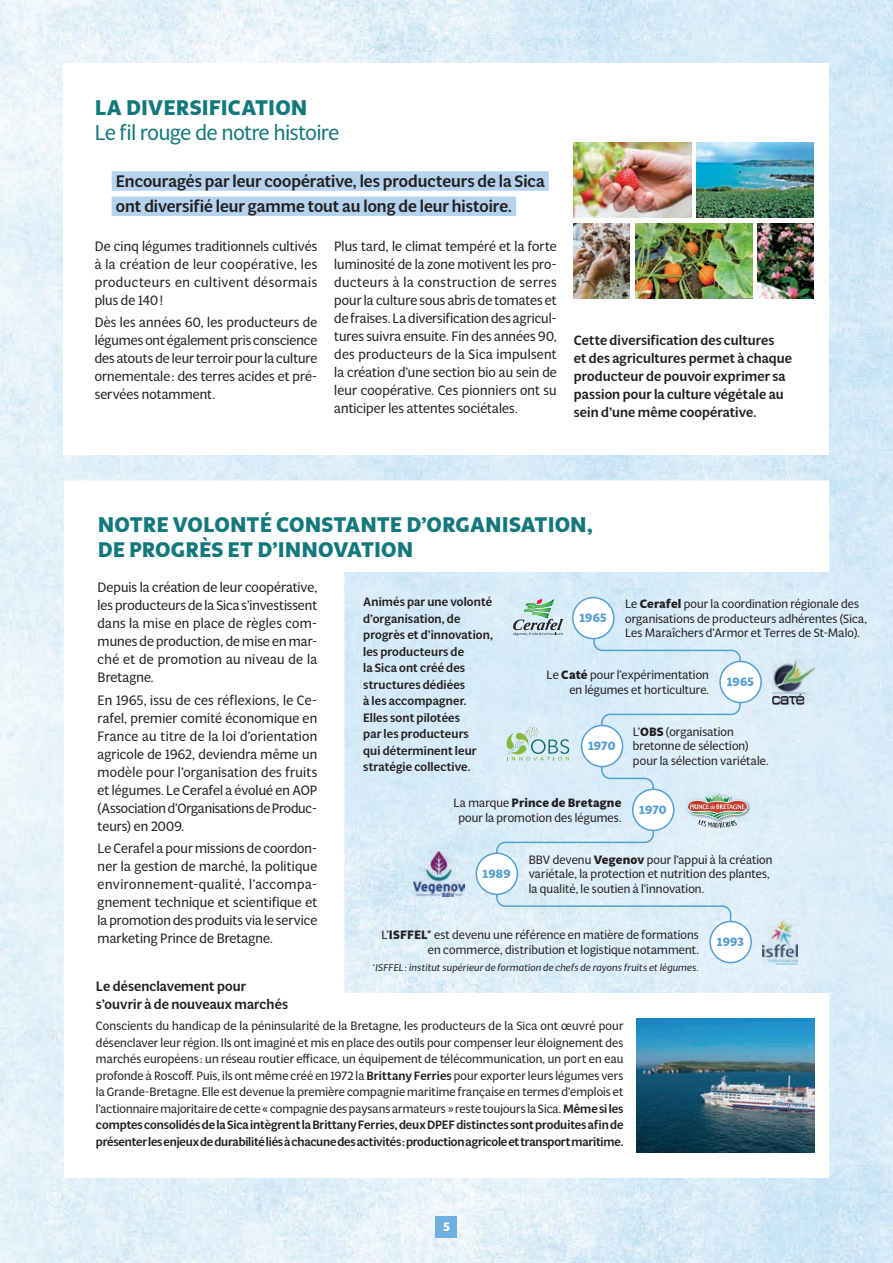
<style>
.page{position:relative;width:893px;height:1263px;background:#fff}
.page>*{position:absolute;margin:0;border:0;box-sizing:border-box;transform-origin:0 0}
.t1{font:700 21px/25.2px "Multi Display";letter-spacing:.005em;color:#13787c}
.t2{font:21px "Multi Display";letter-spacing:-.01em;color:#13787c}
.t3{font:500 16.5px/25.2px "Multi Display";color:#231f20}
.t4{font:13.5px/18px "Multi Display";letter-spacing:.005em;color:#231f20;text-align:justify}
.t5{font:500 13.5px/18px "Multi Display";letter-spacing:.005em;color:#231f20}
.t6{font:12px/14.4px "Multi Display";letter-spacing:.01em;color:#231f20}
.t7{font:500 12px/16.5px "Multi Display";letter-spacing:.01em;color:#231f20}
.t8{font:700 12px "Multi Display";letter-spacing:.015em;color:#559fd2}
.t9{font:700 12px "Multi Display";color:#fff}
.t10{font:italic 9.75px "Multi Display";letter-spacing:.02em;color:#231f20}
.s1{font-weight:500}
.s2{font-weight:700}
</style>
<div class="page">
<img style="left:0;top:0;width:893px;height:1263px">
<div style="left:64px;top:64px;width:765px;height:391px;background:#fff"></div>
<svg style="left:64px;top:480px;width:765px;height:698px"></svg>
<div style="left:112px;top:171px;width:437px;height:20px;background:#b5d3ee"></div>
<div style="left:112px;top:197px;width:404px;height:19px;background:#b5d3ee"></div>
<img style="left:636px;top:1019px;width:179px;height:133px">
<img style="left:574px;top:142px;width:117px;height:76px">
<img style="left:635px;top:223px;width:117px;height:76px">
<img style="left:697px;top:142px;width:117px;height:76px">
<img style="left:574px;top:223px;width:56px;height:76px">
<img style="left:758px;top:223px;width:56px;height:76px">
<div style="left:572px;top:597px;width:43px;height:42px;border:2px solid #559fd2;border-radius:50%"></div>
<div style="left:710px;top:921px;width:41px;height:41px;background:#fff;border-radius:50%"></div>
<div style="left:709px;top:921px;width:43px;height:42px;border:2px solid #559fd2;border-radius:50%"></div>
<div style="left:476px;top:853px;width:41px;height:41px;background:#fff;border-radius:50%"></div>
<div style="left:476px;top:852px;width:42px;height:43px;border:2px solid #559fd2;border-radius:50%"></div>
<img style="left:413px;top:851px;width:52px;height:45px">
<img style="left:773px;top:659px;width:42px;height:46px">
<img style="left:762px;top:919px;width:35px;height:46px">
<svg style="left:495px;top:598px;width:253px;height:341px;background:#d7e9f3"></svg>
<div style="left:633px;top:789px;width:41px;height:41px;background:#fff;border-radius:50%"></div>
<div style="left:632px;top:789px;width:42px;height:42px;border:2px solid #559fd2;border-radius:50%"></div>
<div style="left:582px;top:725px;width:41px;height:41px;background:#fff;border-radius:50%"></div>
<div style="left:581px;top:725px;width:42px;height:42px;border:2px solid #559fd2;border-radius:50%"></div>
<div style="left:720px;top:661px;width:41px;height:41px;background:#fff;border-radius:50%"></div>
<div style="left:719px;top:661px;width:43px;height:42px;border:2px solid #559fd2;border-radius:50%"></div>
<div style="left:436px;top:1216px;width:21px;height:21px;background:#6eb1e1"></div>
<h1 class="t1" style="left:95px;top:94px;width:214px">LA DIVERSIFICATION</h1>
<h1 class="t2" style="left:95px;top:118px;width:246px">Le fil rouge de notre histoire</h1>
<h2 class="t3" style="left:116px;top:167px;width:430px">Encouragés par leur coopérative, les producteurs de la Sica ont diversifié leur gamme tout au long de leur histoire.</h2>
<p class="t4" style="left:95px;top:237px;width:224px">De cinq légumes traditionnels cultivés à la création de leur coopérative, les producteurs en cultivent désormais plus de 140!</p>
<p class="t4" style="left:95px;top:313px;width:224px">Dès les années 60, les producteurs de légumes ont également pris conscience des atouts de leur terroir pour la culture ornementale: des terres acides et pré&shy;servées notamment.</p>
<p class="t4" style="left:334px;top:237px;width:224px">Plus tard, le climat tempéré et la forte luminosité de la zone motivent les pro&shy;ducteurs à la construction de serres pour la culture sous abris de tomates et de fraises. La diversification des agricul&shy;tures suivra ensuite. Fin des années 90, des producteurs de la Sica impulsent la création d’une section bio au sein de leur coopérative. Ces pionniers ont su anticiper les attentes sociétales.</p>
<p class="t5" style="left:574px;top:330px;width:220px">Cette diversification des cultures<br>et des agricultures permet à chaque producteur de pouvoir exprimer sa passion pour la culture végétale au sein d’une même coopérative.</p>
<h1 class="t1" style="left:98px;top:512px;width:496px">NOTRE VOLONTÉ CONSTANTE D’ORGANISATION,<br>DE PROGRÈS ET D’INNOVATION</h1>
<p class="t4" style="left:98px;top:578px;width:221px">Depuis la création de leur coopérative, les producteurs de la Sica s’investissent dans la mise en place de règles com&shy;munes de production, de mise en mar&shy;ché et de promotion au niveau de la Bretagne.</p>
<p class="t4" style="left:98px;top:690px;width:221px">En 1965, issu de ces réflexions, le Ce&shy;rafel, premier comité économique en France au titre de la loi d’orientation agricole de 1962, deviendra même un modèle pour l’organisation des fruits et légumes. Le Cerafel a évolué en AOP (Association d’Organisations de Produc&shy;teurs) en 2009.</p>
<p class="t4" style="left:98px;top:838px;width:221px">Le Cerafel a pour missions de coordon&shy;ner la gestion de marché, la politique environnement-qualité, l’accompa&shy;gnement technique et scientifique et la promotion des produits via le service marketing Prince de Bretagne.</p>
<p class="t5" style="left:96px;top:977px;width:193px">Le désenclavement pour s’ouvrir à de nouveaux marchés</p>
<p class="t6" style="left:96px;top:1017px;width:529px;line-height:16.5px;text-align:justify">Conscients du handicap de la péninsularité de la Bretagne, les producteurs de la Sica ont œuvré pour désenclaver leur région. Ils ont imaginé et mis en place des outils pour compenser leur éloignement des marchés européens : un réseau routier efficace, un équipement de télécommunication, un port en eau profonde à Roscoff. Puis, ils ont même créé en 1972 la <span class="s1">Brittany Ferries</span> pour exporter leurs légumes vers la Grande-Bretagne. Elle est devenue la première compagnie maritime française en termes d’emplois et l’actionnaire majoritaire de cette « compagnie des paysans armateurs » reste toujours la Sica. <span class="s1">Même si les comptes consolidés de la Sica intègrent la Brittany Ferries, deux DPEF distinctes sont produites afin de présenter les enjeux de durabilité liés à chacune des activités: production agricole et transport maritime.</span></p>
<p class="t7" style="left:363px;top:593px;width:131px">Animés par une volonté d’organisation, de progrès et d’innovation, les producteurs de<br>la Sica ont créé des structures dédiées<br>à les accompagner.<br>Elles sont pilotées<br>par les producteurs<br>qui déterminent leur stratégie collective.</p>
<p class="t6" style="left:625px;top:596px;width:243px">Le <span class="s2">Cerafel</span> pour la coordination régionale des organisations de producteurs adhérentes (Sica,<br>Les Maraîchers d’Armor et Terres de St-Malo).</p>
<p class="t8" style="left:579px;top:610px;width:29px">1965</p>
<p class="t6" style="left:547px;top:667px;width:164px;text-align:right">Le <span class="s2">Caté</span> pour l’expérimentation en légumes et horticulture.</p>
<p class="t6" style="left:633px;top:724px;width:137px">L’<span class="s2">OBS</span> (organisation bretonne de sélection) pour la sélection variétale.</p>
<p class="t8" style="left:727px;top:674px;width:29px">1965</p>
<p class="t8" style="left:588px;top:738px;width:29px">1970</p>
<p class="t6" style="left:454px;top:795px;width:169px;text-align:center">La marque <span class="s2">Prince de Bretagne </span>pour la promotion des légumes.</p>
<p class="t6" style="left:529px;top:852px;width:245px">BBV devenu <span class="s2">Vegenov</span> pour l’appui à la création variétale, la protection et nutrition des plantes, la qualité, le soutien à l’innovation.</p>
<p class="t6" style="left:382px;top:927px;width:319px;text-align:right">L’<span class="s2">ISFFEL*</span> est devenu une référence en matière de formations en commerce, distribution et logistique notamment.</p>
<p class="t8" style="left:639px;top:801px;width:29px">1970</p>
<p class="t8" style="left:483px;top:865px;width:29px">1989</p>
<p class="t8" style="left:717px;top:934px;width:28px">1993</p>
<p class="t10" style="left:372px;top:960px;width:328px">*ISFFEL: institut supérieur de formation de chefs de rayons fruits et légumes.</p>
<p class="t9" style="left:443px;top:1219px;width:8px">5</p>
</div>
